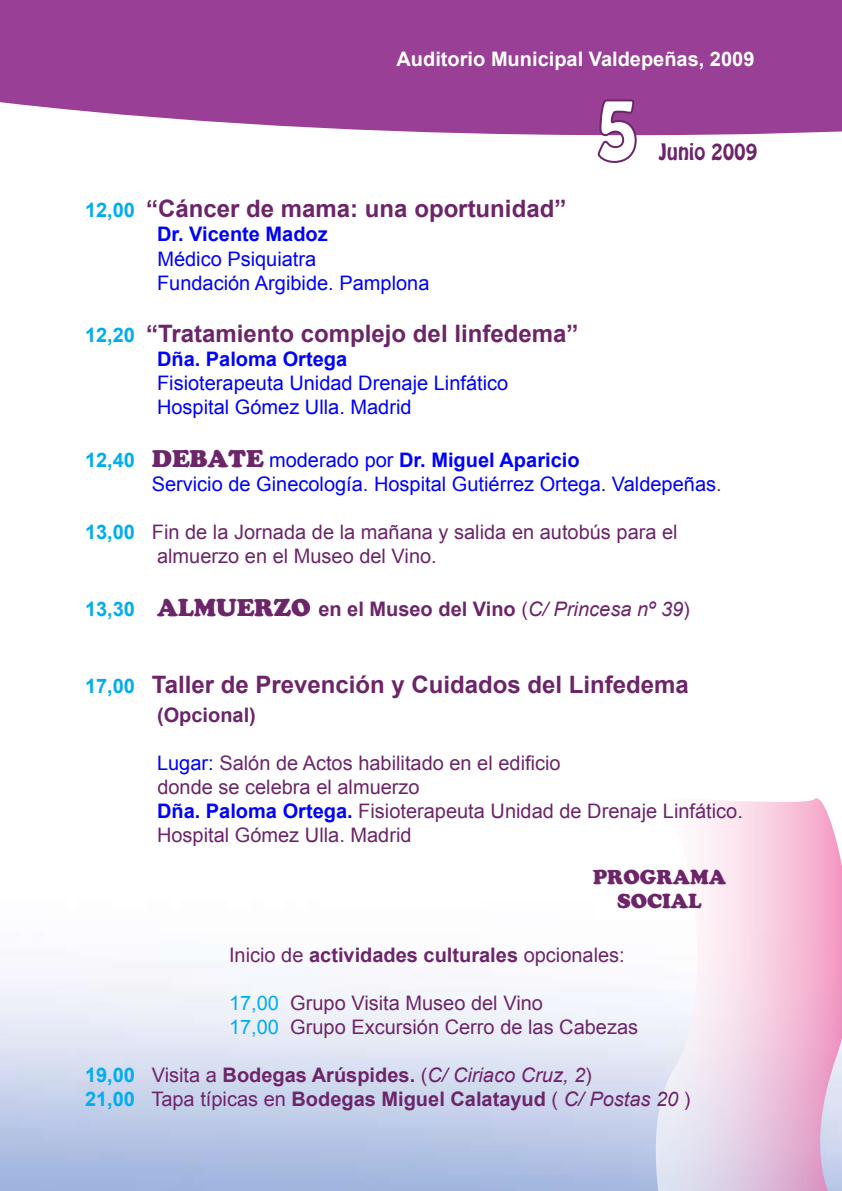
<style>
.page{position:relative;width:842px;height:1191px;background:#fff}
.page>*{position:absolute;margin:0;border:0;box-sizing:border-box;transform-origin:0 0}
.t1{font:72px "Hobo Std";color:#fff}
.t2{font:700 24px "Arial";color:#6c2569}
.t3{font:20px/24px "Arial";color:#6c2569}
.t4{font:20px/24px "Arial";color:#00f}
.t5{font:700 20px/24px "Arial";color:#6c2569}
.t6{font:700 20px "Arial";color:#fff}
.t7{font:700 20px "Arial";color:#00f}
.t8{font:900 20px/24px "Cooper";color:#6c2569;text-align:center}
.t9{font:20px "Hobo Std";color:#6c2569}
.s1{font-size:20px;color:#00adef}
.s2{font-weight:700;color:#00adef}
.s3{font-family:"Cooper";font-weight:900;font-size:24px;color:#6c2569}
.s4{font-weight:700}
.s5{color:#6c2569}
.s6{color:#00adef}
.s7{font-family:"Cooper";font-weight:900;font-size:24px}
.s8{font-weight:400}
.s9{font-weight:400;font-style:italic}
.s10{color:#00f}
.s11{font-weight:700;color:#00f}
</style>
<div class="page">
<svg style="left:651px;top:798px;width:191px;height:393px"></svg>
<div style="left:0;top:0;width:842px;height:136px;background:#993f95"></div>
<svg style="left:596px;top:97px;width:43px;height:66px"></svg>
<p class="t6" style="left:396px;top:46px;width:359px">Auditorio Municipal Valdepeñas, 2009</p>
<h1 class="t1" style="left:596px;top:81px;width:43px">5</h1>
<p class="t9" style="left:659px;top:138px;width:100px">JUNIO 2009</p>
<p class="t2" style="left:85px;top:193px;width:483px"><span class="s1">12,00</span> “Cáncer de mama: una oportunidad”</p>
<p class="t7" style="left:157px;top:221px;width:172px">Dr. Vicente Madoz</p>
<p class="t4" style="left:157px;top:247px;width:274px">Médico Psiquiatra<br>Fundación Argibide. Pamplona</p>
<p class="t2" style="left:85px;top:318px;width:495px"><span class="s1">12,20</span> “Tratamiento complejo del linfedema”</p>
<p class="t7" style="left:157px;top:346px;width:192px">Dña. Paloma Ortega</p>
<p class="t4" style="left:157px;top:371px;width:353px">Fisioterapeuta Unidad Drenaje Linfático<br>Hospital Gómez Ulla. Madrid</p>
<p class="t4" style="left:152px;top:448px;width:571px;text-indent:-67px"><span class="s2">12,40</span> <span class="s3">DEBATE</span> moderado por <span class="s4">Dr. Miguel Aparicio<br></span>Servicio de Ginecología. Hospital Gutiérrez Ortega. Valdepeñas<span class="s5">.</span></p>
<p class="t3" style="left:157px;top:520px;width:522px;text-indent:-72px"><span class="s2">13,00</span> Fin de la Jornada de la mañana y salida en autobús para el almuerzo en el Museo del Vino.</p>
<p class="t5" style="left:85px;top:597px;width:606px"><span class="s6">13,30</span> <span class="s7">ALMUERZO</span> en el Museo del Vino <span class="s8">(</span><span class="s9">C/ Princesa nº 39</span><span class="s8">)</span></p>
<p class="t2" style="left:85px;top:668px;width:605px"><span class="s1">17,00</span> Taller de Prevención y Cuidados del Linfedema</p>
<p class="t5" style="left:157px;top:703px;width:100px">(Opcional)</p>
<p class="t3" style="left:157px;top:751px;width:587px"><span class="s10">Lugar:</span> Salón de Actos habilitado en el edificio<br>donde se celebra el almuerzo<br><span class="s11">Dña. Paloma Ortega.</span> Fisioterapeuta Unidad de Drenaje Linfático.<br>Hospital Gómez Ulla. Madrid</p>
<p class="t8" style="left:593px;top:865px;width:135px">PROGRAMA<br>SOCIAL</p>
<p class="t5" style="left:229px;top:943px;width:397px"><span class="s8">Inicio de</span> actividades culturales <span class="s8">opcionales:</span></p>
<p class="t3" style="left:229px;top:991px;width:411px"><span class="s6">17,00</span> Grupo Visita Museo del Vino<br><span class="s6">17,00</span> Grupo Excursión Cerro de las Cabezas</p>
<p class="t5" style="left:85px;top:1063px;width:607px"><span class="s6">19,00</span> <span class="s8">Visita a</span> Bodegas Arúspides. <span class="s8">(</span><span class="s9">C/ Ciriaco Cruz, 2</span><span class="s8">)<br></span><span class="s6">21,00</span> <span class="s8">Tapa típicas en</span> Bodegas Miguel Calatayud <span class="s8">(</span> <span class="s9">C/ Postas 20</span> <span class="s8">)</span></p>
</div>
